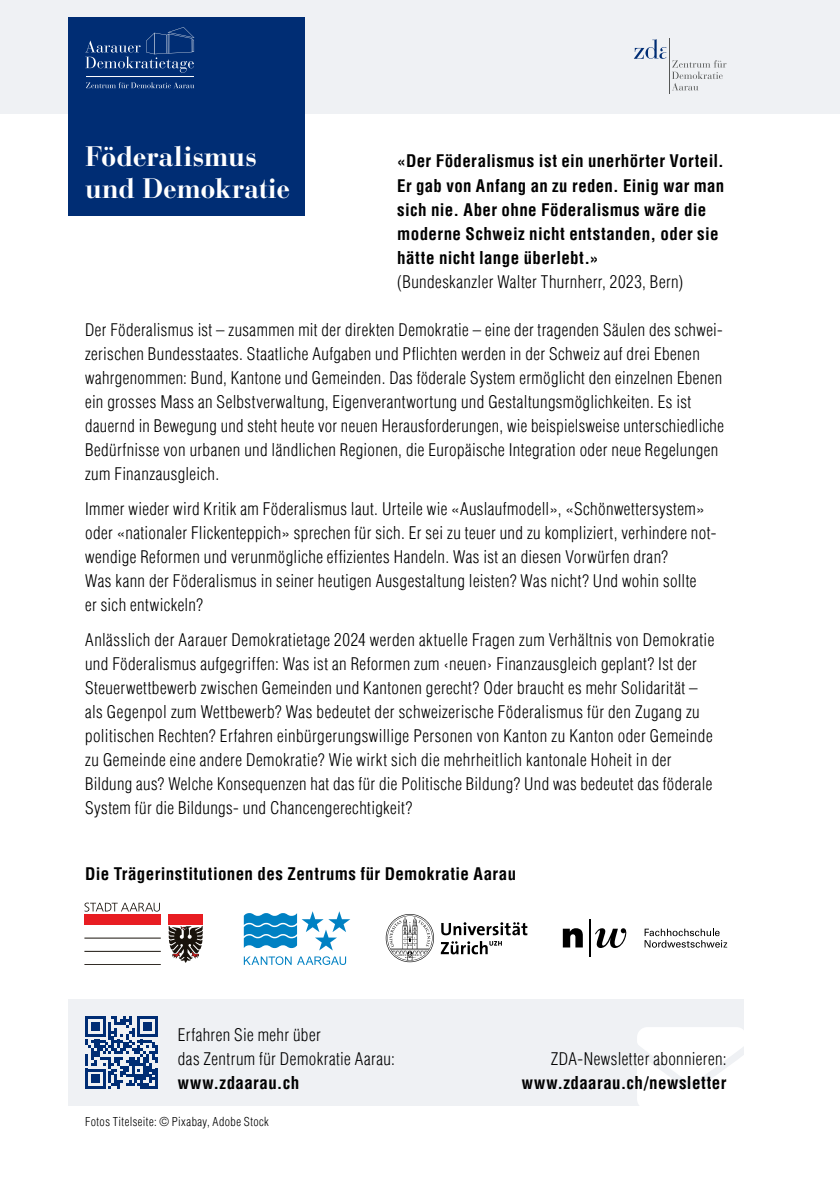
<style>
.page{position:relative;width:840px;height:1191px;background:#fff}
.page>*{position:absolute;margin:0;border:0;box-sizing:border-box;transform-origin:0 0}
.t1{font:700 28px/32px "Bauer Bodoni";letter-spacing:-.005em;color:#fff}
.t2{font:300 condensed 17px/24px "Helvetica LT Pro";letter-spacing:.025em;color:#000}
.t3{font:700 condensed 17px/24px "Helvetica LT Pro";letter-spacing:.02em;color:#000}
.t4{font:300 condensed 12px "Helvetica LT Pro";letter-spacing:.035em;color:#000}
.s1{font-weight:300}
.s2{font-weight:700}
</style>
<div class="page">
<div style="left:0;top:0;width:839px;height:113px;background:#eff1f4"></div>
<svg style="left:634px;top:39px;width:92px;height:51px"></svg>
<hr style="left:668px;top:38px;width:1px;height:56px;background:#555756">
<div style="left:500px;top:999px;width:243px;height:107px;background:#eff1f4"></div>
<hr style="left:589px;top:919px;width:1px;height:38px;background:#000">
<svg style="left:562px;top:928px;width:20px;height:19px"></svg>
<svg style="left:595px;top:928px;width:32px;height:20px"></svg>
<svg style="left:644px;top:928px;width:82px;height:19px"></svg>
<div style="left:84px;top:914px;width:77px;height:11px;background:#e81d22"></div>
<div style="left:168px;top:914px;width:34px;height:10px;background:#e81d22"></div>
<svg style="left:168px;top:926px;width:34px;height:37px"></svg>
<hr style="left:84px;top:937px;width:77px;height:1px;background:#19130c">
<hr style="left:84px;top:964px;width:77px;height:1px;background:#19130c">
<hr style="left:84px;top:951px;width:77px;height:1px;background:#19130c">
<svg style="left:84px;top:902px;width:76px;height:9px"></svg>
<svg style="left:244px;top:956px;width:47px;height:9px"></svg>
<svg style="left:297px;top:956px;width:49px;height:9px"></svg>
<svg style="left:244px;top:911px;width:106px;height:39px"></svg>
<svg style="left:385px;top:914px;width:142px;height:48px"></svg>
<div style="left:68px;top:999px;width:432px;height:107px;background:#eff1f4"></div>
<svg style="left:85px;top:1016px;width:73px;height:73px"></svg>
<svg style="left:637px;top:1027px;width:107px;height:79px"></svg>
<div style="left:68px;top:17px;width:236px;height:198px;background:#002d74"></div>
<svg style="left:86px;top:82px;width:108px;height:6px"></svg>
<hr style="left:86px;top:76px;width:108px;height:1px;background:#fff">
<svg style="left:85px;top:27px;width:109px;height:46px"></svg>
<p class="t1" style="left:85px;top:140px;width:206px">Föderalismus und Demokratie</p>
<p class="t3" style="left:397px;top:149px;width:328px">«Der Föderalismus ist ein unerhörter Vorteil.<br>Er gab von Anfang an zu reden. Einig war man sich nie. Aber ohne Föderalismus wäre die moderne Schweiz nicht entstanden, oder sie hätte nicht lange überlebt.»<br><span class="s1">(Bundeskanzler Walter Thurnherr, 2023, Bern)</span></p>
<p class="t2" style="left:85px;top:317px;width:640px">Der Föderalismus ist – zusammen mit der direkten Demokratie – eine der tragenden Säulen des schwei&shy;zerischen Bundesstaates. Staatliche Aufgaben und Pflichten werden in der Schweiz auf drei Ebenen wahrgenommen: Bund, Kantone und Gemeinden. Das föderale System ermöglicht den einzelnen Ebenen ein grosses Mass an Selbstverwaltung, Eigenverantwortung und Gestaltungsmöglichkeiten. Es ist dauernd in Bewegung und steht heute vor neuen Herausforderungen, wie beispielsweise unterschiedliche Bedürfnisse von urbanen und ländlichen Regionen, die Europäische Integration oder neue Regelungen zum Finanzausgleich.</p>
<p class="t2" style="left:85px;top:496px;width:632px">Immer wieder wird Kritik am Föderalismus laut. Urteile wie «Auslaufmodell», «Schönwettersystem» oder «nationaler Flickenteppich» sprechen für sich. Er sei zu teuer und zu kompliziert, verhindere not&shy;wendige Reformen und verunmögliche effizientes Handeln. Was ist an diesen Vorwürfen dran?<br>Was kann der Föderalismus in seiner heutigen Ausgestaltung leisten? Was nicht? Und wohin sollte<br>er sich entwickeln?</p>
<p class="t2" style="left:85px;top:628px;width:630px">Anlässlich der Aarauer Demokratietage 2024 werden aktuelle Fragen zum Verhältnis von Demokratie und Föderalismus aufgegriffen: Was ist an Reformen zum ‹neuen› Finanzausgleich geplant? Ist der Steuerwettbewerb zwischen Gemeinden und Kantonen gerecht? Oder braucht es mehr Solidarität – als Gegenpol zum Wettbewerb? Was bedeutet der schweizerische Föderalismus für den Zugang zu politischen Rechten? Erfahren einbürgerungswillige Personen von Kanton zu Kanton oder Gemeinde zu Gemeinde eine andere Demokratie? Wie wirkt sich die mehrheitlich kantonale Hoheit in der Bildung aus? Welche Konsequenzen hat das für die Politische Bildung? Und was bedeutet das föderale System für die Bildungs- und Chancengerechtigkeit?</p>
<p class="t3" style="left:85px;top:861px;width:432px">Die Trägerinstitutionen des Zentrums für Demokratie Aarau</p>
<p class="t2" style="left:178px;top:1022px;width:218px">Erfahren Sie mehr über<br>das Zentrum für Demokratie Aarau: <span class="s2">www.zdaarau.ch</span></p>
<p class="t4" style="left:85px;top:1114px;width:185px">Fotos Titelseite: © Pixabay, Adobe Stock</p>
<p class="t2" style="left:521px;top:1046px;width:206px;text-align:right">ZDA-Newsletter abonnieren: <span class="s2">www.zdaarau.ch/newsletter</span></p>
</div>
